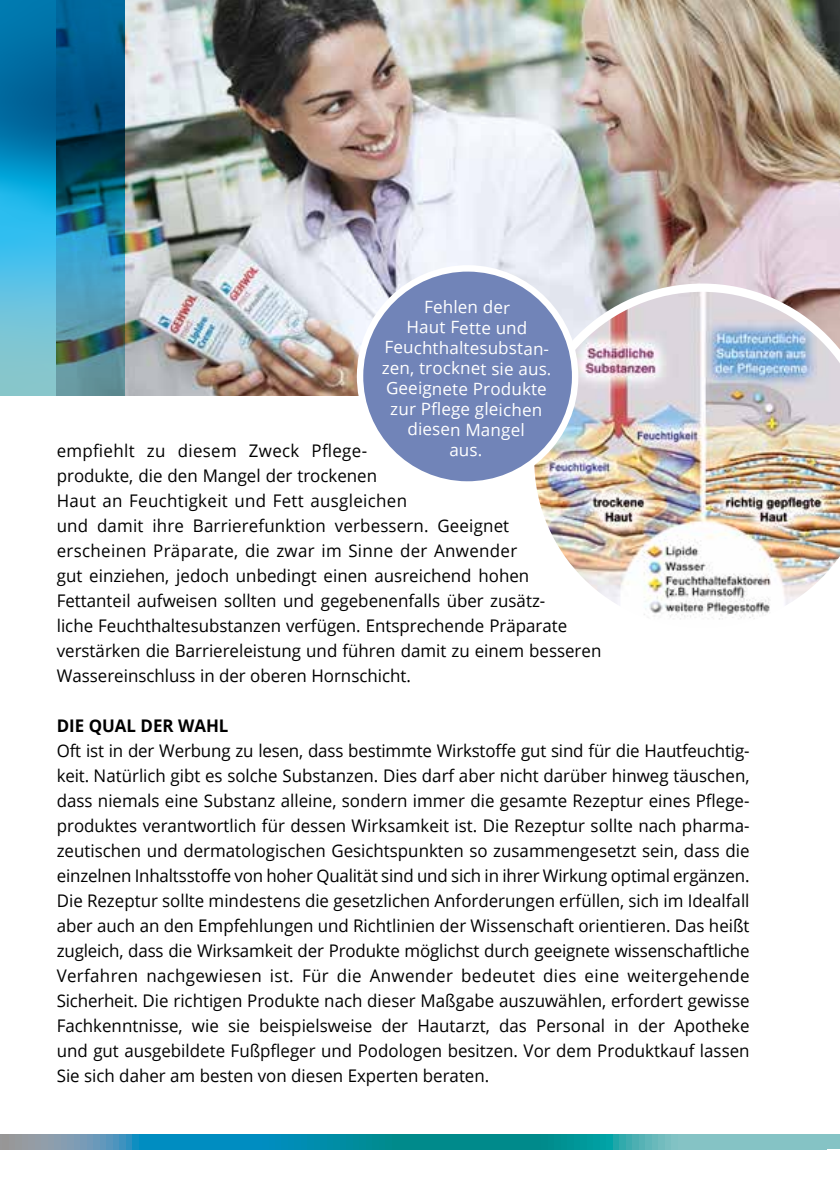
<style>
.page{position:relative;width:840px;height:1191px;background:#fff}
.page>*{position:absolute;margin:0;border:0;box-sizing:border-box;transform-origin:0 0}
.t1{font:17.4px/25px "Open Sans";color:#000}
.t2{font:700 17.4px "Open Sans";color:#000}
.t3{font:17px/20.4px "Open Sans";color:#fff;text-align:center}
</style>
<div class="page">
<img style="left:125px;top:0;width:714px;height:395px">
<svg style="left:0;top:0;width:125px;height:395px"></svg>
<img style="left:525px;top:283px;width:314px;height:337px">
<div style="left:359px;top:268px;width:216px;height:217px;background:#7184b8;border-radius:50%"></div>
<div style="left:356px;top:265px;width:222px;height:223px;border:6px solid #fff;border-radius:50%"></div>
<div style="left:820px;top:1134px;width:19px;height:15px;background:#85c3c5"></div>
<svg style="left:0;top:1134px;width:820px;height:15px"></svg>
<p class="t3" style="left:383px;top:295px;width:171px;rotate:1deg">Fehlen der<br>Haut Fette und<br>Feuchthaltesubstan&shy;zen, trocknet sie aus.<br>Geeignete Produkte zur Pfl ege gleichen diesen Mangel<br>aus.</p>
<p class="t1" style="left:57px;top:437px;width:546px">empfiehlt zu diesem Zweck Pflege-<br>produkte, die den Mangel der trockenen<br>Haut an Feuchtigkeit und Fett ausgleichen<br>und damit ihre Barrierefunktion verbessern. Geeignet erscheinen Präparate, die zwar im Sinne der Anwender<br>gut einziehen, jedoch unbedingt einen ausreichend hohen Fettanteil aufweisen sollten und gegebenenfalls über zusätz-<br>liche Feuchthaltesubstanzen verfügen. Entsprechende Präparate verstärken die Barriereleistung und führen damit zu einem besseren Wassereinschluss in der oberen Hornschicht.</p>
<p class="t2" style="left:57px;top:713px;width:173px">DIE QUAL DER WAHL</p>
<p class="t1" style="left:57px;top:737px;width:694px;text-align:justify">Oft ist in der Werbung zu lesen, dass bestimmte Wirkstoffe gut sind für die Hautfeuchtig&shy;keit. Natürlich gibt es solche Substanzen. Dies darf aber nicht darüber hinweg täuschen, dass niemals eine Substanz alleine, sondern immer die gesamte Rezeptur eines Pflege&shy;produktes verantwortlich für dessen Wirksamkeit ist. Die Rezeptur sollte nach pharma&shy;zeutischen und dermatologischen Gesichtspunkten so zusammengesetzt sein, dass die einzelnen Inhaltsstoffe von hoher Qualität sind und sich in ihrer Wirkung optimal ergänzen.<br>Die Rezeptur sollte mindestens die gesetzlichen Anforderungen erfüllen, sich im Idealfall aber auch an den Empfehlungen und Richtlinien der Wissenschaft orientieren. Das heißt zugleich, dass die Wirksamkeit der Produkte möglichst durch geeignete wissenschaftliche Verfahren nachgewiesen ist. Für die Anwender bedeutet dies eine weitergehende Sicherheit. Die richtigen Produkte nach dieser Maßgabe auszuwählen, erfordert gewisse Fachkenntnisse, wie sie beispielsweise der Hautarzt, das Personal in der Apotheke und gut ausgebildete Fußpfleger und Podologen besitzen. Vor dem Produktkauf lassen Sie sich daher am besten von diesen Experten beraten.</p>
</div>
